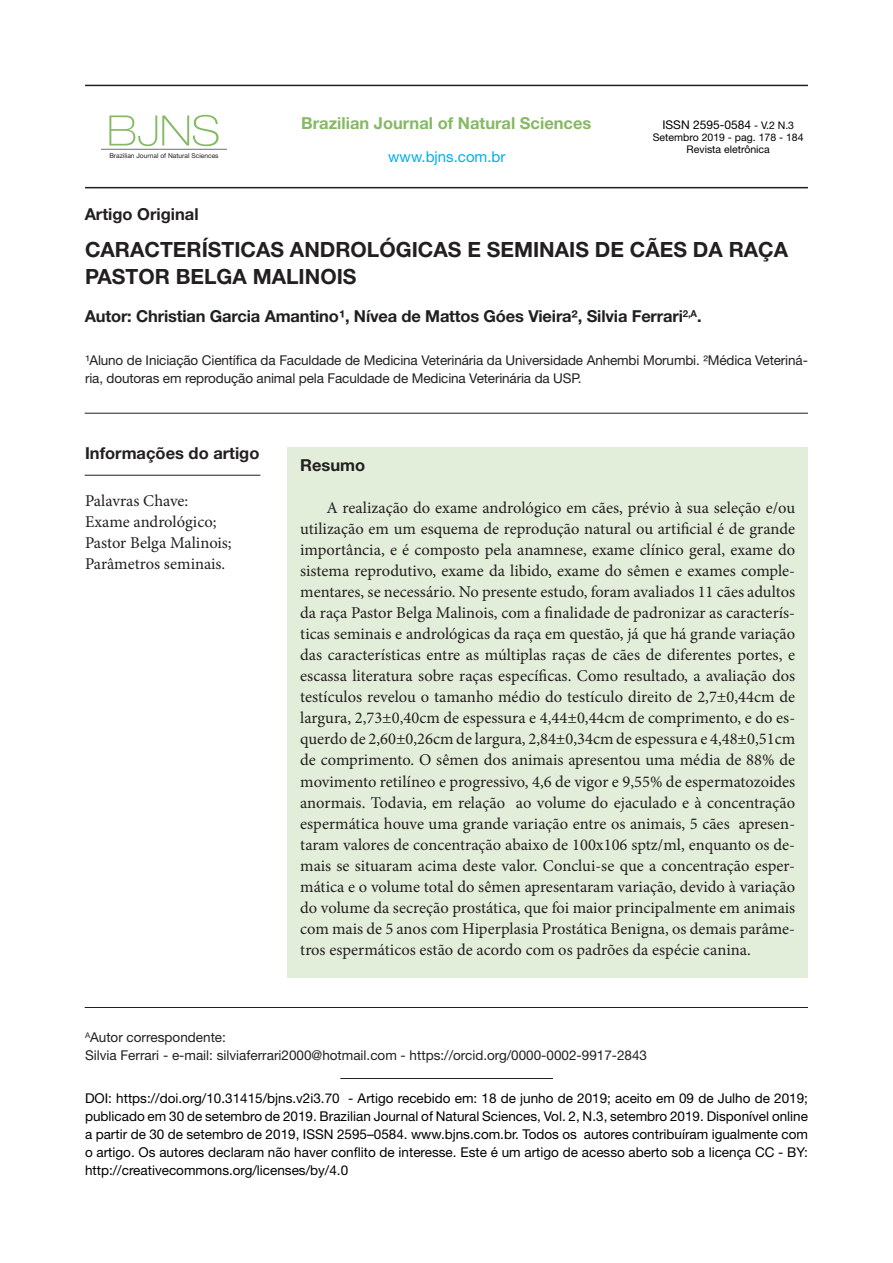
<style>
.page{position:relative;width:893px;height:1263px;background:#fff}
.page>*{position:absolute;margin:0;border:0;box-sizing:border-box;transform-origin:0 0}
.t1{font:700 21px/27px "Helvetica Neue LT Std";color:#231f20}
.t2{font:16.5px/21px "Minion Pro";color:#231f20;text-align:justify}
.t3{font:700 16.5px "Helvetica Neue LT Std";letter-spacing:-.01em;color:#231f20}
.t4{font:700 16.5px "Helvetica Neue LT Std";color:#85b964}
.t5{font:15px "Helvetica Neue LT Std";color:#00aeef}
.t6{font:13.5px/18px "Helvetica Neue LT Std";color:#000;text-align:justify}
.t7{font:13.5px/18px "Helvetica Neue LT Std";letter-spacing:-.01em;color:#231f20}
.t8{font:12px "Helvetica Neue LT Std";color:#000}
.t9{font:10.5px/12px "Helvetica Neue LT Std";color:#000;text-align:center}
.t10{font:6.6px "Helvetica Neue LT Std";color:#231f20}
.s1{font-size:10.5px}
</style>
<div class="page">
<hr style="left:85px;top:187px;width:723px;height:1px;background:#231f20">
<hr style="left:101px;top:149px;width:126px;height:1px;background:#808285">
<svg style="left:109px;top:115px;width:110px;height:31px"></svg>
<hr style="left:85px;top:85px;width:723px;height:1px;background:#231f20">
<div style="left:287px;top:447px;width:521px;height:530px;background:#e3eeda"></div>
<hr style="left:85px;top:413px;width:723px;height:1px;background:#231f20">
<hr style="left:85px;top:475px;width:175px;height:1px;background:#231f20">
<hr style="left:85px;top:1007px;width:723px;height:1px;background:#231f20">
<hr style="left:340px;top:1078px;width:213px;height:1px;background:#231f20">
<p class="t4" style="left:301px;top:113px;width:292px">Brazilian Journal of Natural Sciences</p>
<p class="t10" style="left:109px;top:152px;width:111px">Brazilian Journal of Natural Sciences</p>
<p class="t5" style="left:388px;top:147px;width:119px">www.bjns.com.br</p>
<p class="t3" style="left:85px;top:204px;width:115px">Artigo Original</p>
<p class="t8" style="left:662px;top:118px;width:133px">ISSN 2595-0584 <span class="s1">- V.2 N.3</span></p>
<p class="t9" style="left:653px;top:131px;width:152px">Setembro 2019 - pag. 178 - 184<br>Revista eletrônica</p>
<p class="t1" style="left:85px;top:236px;width:705px">CARACTERÍSTICAS ANDROLÓGICAS E SEMINAIS DE CÃES DA RAÇA<br>PASTOR BELGA MALINOIS</p>
<p class="t3" style="left:85px;top:306px;width:618px">Autor: Christian Garcia Amantino¹, Nívea de Mattos Góes Vieira², Silvia Ferrari<sup>2,A</sup>.</p>
<p class="t7" style="left:85px;top:351px;width:724px">¹Aluno de Iniciação Científica da Faculdade de Medicina Veterinária da Universidade Anhembi Morumbi. ²Médica Veteriná&shy;ria, doutoras em reprodução animal pela Faculdade de Medicina Veterinária da USP.</p>
<p class="t3" style="left:85px;top:443px;width:176px">Informações do artigo</p>
<p class="t2" style="left:85px;top:491px;width:148px;text-align:left">Palavras Chave:<br>Exame andrológico;<br>Pastor Belga Malinois;<br>Parâmetros seminais.</p>
<p class="t3" style="left:300px;top:455px;width:67px">Resumo</p>
<p class="t2" style="left:300px;top:498px;width:496px;text-indent:26px">A realização do exame andrológico em cães, prévio à sua seleção e/ou utilização em um esquema de reprodução natural ou artificial é de grande importância, e é composto pela anamnese, exame clínico geral, exame do sistema reprodutivo, exame da libido, exame do sêmen e exames comple&shy;mentares, se necessário. No presente estudo, foram avaliados 11 cães adultos da raça Pastor Belga Malinois, com a finalidade de padronizar as caracterís&shy;ticas seminais e andrológicas da raça em questão, já que há grande variação das características entre as múltiplas raças de cães de diferentes portes, e escassa literatura sobre raças específicas. Como resultado, a avaliação dos testículos revelou o tamanho médio do testículo direito de 2,7±0,44cm de largura, 2,73±0,40cm de espessura e 4,44±0,44cm de comprimento, e do es&shy;querdo de 2,60±0,26cm de largura, 2,84±0,34cm de espessura e 4,48±0,51cm de comprimento. O sêmen dos animais apresentou uma média de 88% de movimento retilíneo e progressivo, 4,6 de vigor e 9,55% de espermatozoides anormais. Todavia, em relação ao volume do ejaculado e à concentração espermática houve uma grande variação entre os animais, 5 cães apresen&shy;taram valores de concentração abaixo de 100x106 sptz/ml, enquanto os de&shy;mais se situaram acima deste valor. Conclui-se que a concentração esper&shy;mática e o volume total do sêmen apresentaram variação, devido à variação do volume da secreção prostática, que foi maior principalmente em animais com mais de 5 anos com Hiperplasia Prostática Benigna, os demais parâme&shy;tros espermáticos estão de acordo com os padrões da espécie canina.</p>
<p class="t7" style="left:85px;top:1028px;width:564px"><sup>A</sup>Autor correspondente:<br>Silvia Ferrari - e-mail: silviaferrari2000@hotmail.com - https://orcid.org/0000-0002-9917-2843</p>
<p class="t6" style="left:85px;top:1089px;width:724px">DOI: https://doi.org/10.31415/bjns.v2i3.70 - Artigo recebido em: 18 de junho de 2019; aceito em 09 de Julho de 2019; publicado em 30 de setembro de 2019. Brazilian Journal of Natural Sciences, Vol. 2, N.3, setembro 2019. Disponível online a partir de 30 de setembro de 2019, ISSN 2595–0584. www.bjns.com.br. Todos os autores contribuíram igualmente com o artigo. Os autores declaram não haver conflito de interesse. Este é um artigo de acesso aberto sob a licença CC - BY: http://creativecommons.org/licenses/by/4.0</p>
</div>
